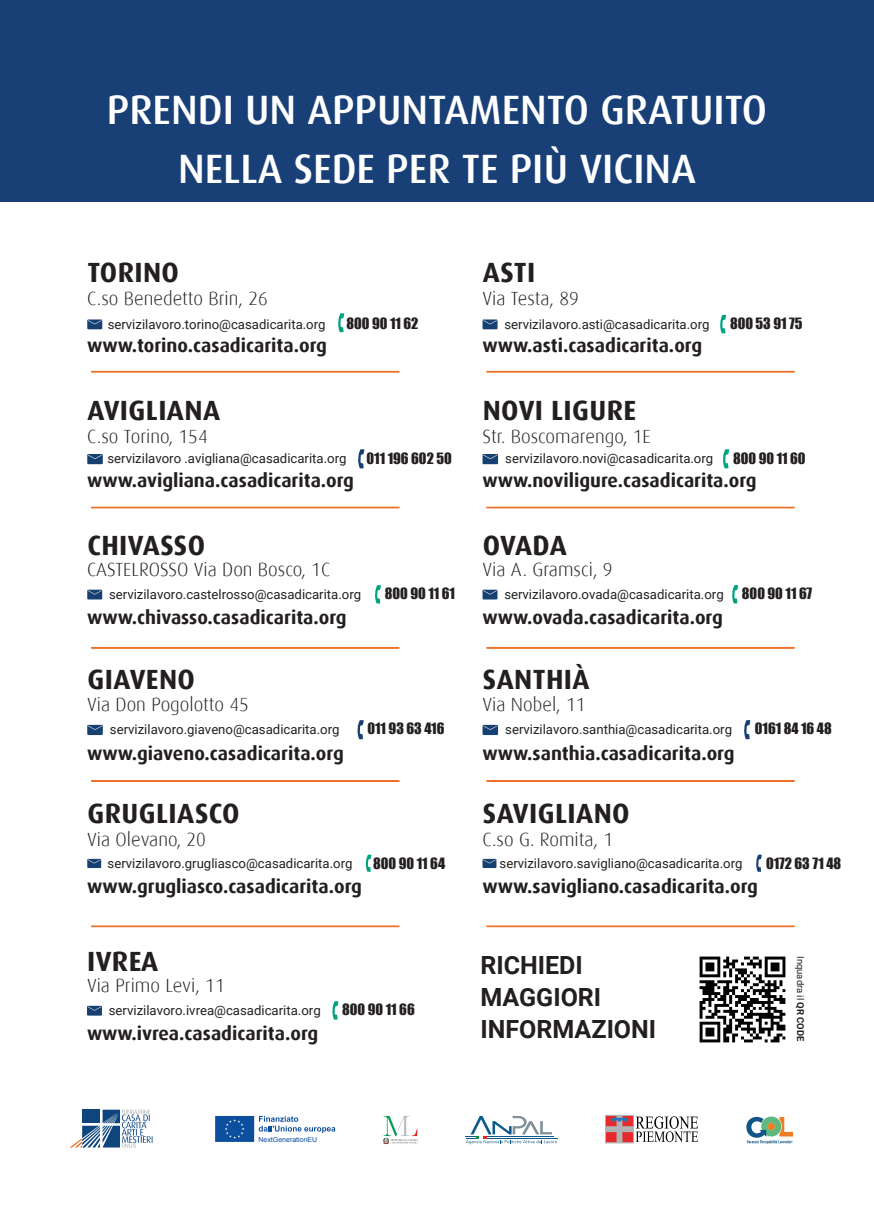
<style>
.page{position:relative;width:874px;height:1225px;background:#fff}
.page>*{position:absolute;margin:0;border:0;box-sizing:border-box;transform-origin:0 0}
.t1{font:500 41px "Dax";color:#fff}
.t2{font:700 27.8px "Dax";letter-spacing:.015em;color:#231f20}
.t3{font:700 25px "Roboto";color:#231f20}
.t4{font:700 19px "Dax";color:#231f20}
.t5{font:300 19px "Dax";color:#231f20}
.t6{font:14.4px "Impact";color:#231f20}
.t7{font:13.2px "Roboto";color:#231f20}
.t8{font:9.4px "Roboto";color:#231f20}
.t9{font:7px "Arial";color:#0d4f9f}
.s1{font-weight:700}
</style>
<div class="page">
<div style="left:0;top:0;width:873px;height:201px;background:#184077"></div>
<svg style="left:338px;top:313px;width:6px;height:19px"></svg>
<svg style="left:87px;top:319px;width:15px;height:10px"></svg>
<svg style="left:720px;top:315px;width:5px;height:18px"></svg>
<svg style="left:482px;top:319px;width:15px;height:10px"></svg>
<svg style="left:358px;top:449px;width:6px;height:19px"></svg>
<svg style="left:87px;top:454px;width:16px;height:10px"></svg>
<svg style="left:723px;top:449px;width:5px;height:19px"></svg>
<svg style="left:482px;top:454px;width:16px;height:10px"></svg>
<svg style="left:375px;top:585px;width:6px;height:18px"></svg>
<svg style="left:732px;top:585px;width:5px;height:18px"></svg>
<svg style="left:87px;top:589px;width:15px;height:10px"></svg>
<svg style="left:482px;top:589px;width:15px;height:10px"></svg>
<svg style="left:357px;top:720px;width:6px;height:19px"></svg>
<svg style="left:744px;top:720px;width:6px;height:19px"></svg>
<svg style="left:87px;top:725px;width:16px;height:10px"></svg>
<svg style="left:482px;top:725px;width:16px;height:10px"></svg>
<svg style="left:365px;top:854px;width:6px;height:17px"></svg>
<svg style="left:87px;top:859px;width:14px;height:9px"></svg>
<svg style="left:756px;top:854px;width:5px;height:17px"></svg>
<svg style="left:482px;top:859px;width:14px;height:9px"></svg>
<div style="left:91px;top:371px;width:308px;height:1px;border:1px solid #ed7026"></div>
<div style="left:486px;top:371px;width:308px;height:1px;border:1px solid #ed7026"></div>
<div style="left:91px;top:507px;width:308px;height:1px;border:1px solid #ed7026"></div>
<div style="left:486px;top:507px;width:308px;height:1px;border:1px solid #ed7026"></div>
<div style="left:91px;top:647px;width:308px;height:1px;border:1px solid #ed7026"></div>
<div style="left:486px;top:647px;width:308px;height:1px;border:1px solid #ed7026"></div>
<div style="left:91px;top:780px;width:308px;height:2px;border:1px solid #ed7026"></div>
<div style="left:486px;top:780px;width:308px;height:2px;border:1px solid #ed7026"></div>
<div style="left:91px;top:925px;width:308px;height:2px;border:1px solid #ed7026"></div>
<div style="left:486px;top:925px;width:308px;height:2px;border:1px solid #ed7026"></div>
<img style="left:699px;top:956px;width:87px;height:87px">
<svg style="left:332px;top:1001px;width:6px;height:18px"></svg>
<svg style="left:87px;top:1005px;width:15px;height:10px"></svg>
<svg style="left:70px;top:1109px;width:82px;height:38px"></svg>
<svg style="left:215px;top:1116px;width:120px;height:26px"></svg>
<svg style="left:383px;top:1116px;width:34px;height:28px"></svg>
<svg style="left:465px;top:1116px;width:92px;height:28px"></svg>
<svg style="left:746px;top:1116px;width:46px;height:28px"></svg>
<svg style="left:635px;top:1116px;width:62px;height:26px"></svg>
<svg style="left:607px;top:1121px;width:24px;height:20px"></svg>
<div style="left:605px;top:1115px;width:28px;height:28px;border:1px solid #b1b3b3"></div>
<div style="left:622px;top:1132px;width:9px;height:9px;background:#e6292c"></div>
<div style="left:622px;top:1132px;width:10px;height:9px;border:1px solid #e6292c"></div>
<div style="left:606px;top:1132px;width:9px;height:9px;background:#e6292c"></div>
<div style="left:606px;top:1132px;width:10px;height:9px;border:1px solid #e6292c"></div>
<svg style="left:608px;top:1118px;width:6px;height:5px"></svg>
<div style="left:606px;top:1116px;width:10px;height:9px;border:1px solid #e6292c"></div>
<svg style="left:624px;top:1118px;width:6px;height:5px"></svg>
<div style="left:622px;top:1116px;width:10px;height:9px;border:1px solid #e6292c"></div>
<svg style="left:610px;top:1117px;width:17px;height:4px"></svg>
<p class="t1" style="left:107px;top:87px;width:661px">PRENDI UN APPUNTAMENTO GRATUITO</p>
<p class="t1" style="left:178px;top:146px;width:519px">NELLA SEDE PER TE PIÙ VICINA</p>
<p class="t2" style="left:87px;top:257px;width:93px">TORINO</p>
<p class="t5" style="left:87px;top:288px;width:182px">C.so Benedetto Brin, 26</p>
<p class="t2" style="left:482px;top:257px;width:54px">ASTI</p>
<p class="t5" style="left:482px;top:288px;width:98px">Via Testa, 89</p>
<p class="t7" style="left:108px;top:315px;width:219px">servizilavoro.torino@casadicarita.org</p>
<p class="t6" style="left:346px;top:312px;width:73px">800 90 11 62</p>
<p class="t7" style="left:504px;top:315px;width:206px">servizilavoro.asti@casadicarita.org</p>
<p class="t6" style="left:729px;top:312px;width:74px">800 53 91 75</p>
<p class="t4" style="left:87px;top:335px;width:241px">www.torino.casadicarita.org</p>
<p class="t4" style="left:482px;top:335px;width:221px">www.asti.casadicarita.org</p>
<p class="t2" style="left:87px;top:395px;width:134px">AVIGLIANA</p>
<p class="t5" style="left:87px;top:426px;width:122px">C.so Torino, 154</p>
<p class="t2" style="left:482px;top:395px;width:155px">NOVI LIGURE</p>
<p class="t5" style="left:482px;top:426px;width:170px">Str. Boscomarengo, 1E</p>
<p class="t7" style="left:107px;top:449px;width:240px">servizilavoro .avigliana@casadicarita.org</p>
<p class="t6" style="left:366px;top:447px;width:87px">011 196 602 50</p>
<p class="t7" style="left:505px;top:449px;width:209px">servizilavoro.novi@casadicarita.org</p>
<p class="t6" style="left:732px;top:447px;width:74px">800 90 11 60</p>
<p class="t4" style="left:87px;top:470px;width:268px">www.avigliana.casadicarita.org</p>
<p class="t4" style="left:482px;top:470px;width:275px">www.noviligure.casadicarita.org</p>
<p class="t2" style="left:87px;top:530px;width:119px">CHIVASSO</p>
<p class="t5" style="left:87px;top:559px;width:244px">CASTELROSSO Via Don Bosco, 1C</p>
<p class="t2" style="left:482px;top:530px;width:86px">OVADA</p>
<p class="t5" style="left:482px;top:559px;width:131px">Via A. Gramsci, 9</p>
<p class="t7" style="left:109px;top:585px;width:253px">servizilavoro.castelrosso@casadicarita.org</p>
<p class="t6" style="left:384px;top:582px;width:72px">800 90 11 61</p>
<p class="t7" style="left:504px;top:585px;width:221px">servizilavoro.ovada@casadicarita.org</p>
<p class="t6" style="left:741px;top:582px;width:72px">800 90 11 67</p>
<p class="t4" style="left:87px;top:606px;width:261px">www.chivasso.casadicarita.org</p>
<p class="t4" style="left:482px;top:606px;width:242px">www.ovada.casadicarita.org</p>
<p class="t2" style="left:87px;top:663px;width:109px">GIAVENO</p>
<p class="t5" style="left:87px;top:694px;width:163px">Via Don Pogolotto 45</p>
<p class="t2" style="left:482px;top:663px;width:108px">SANTHIÀ</p>
<p class="t5" style="left:482px;top:694px;width:104px">Via Nobel, 11</p>
<p class="t7" style="left:110px;top:720px;width:231px">servizilavoro.giaveno@casadicarita.org</p>
<p class="t6" style="left:367px;top:717px;width:78px">011 93 63 416</p>
<p class="t7" style="left:505px;top:720px;width:228px">servizilavoro.santhia@casadicarita.org</p>
<p class="t6" style="left:754px;top:717px;width:78px">0161 84 16 48</p>
<p class="t4" style="left:87px;top:742px;width:258px">www.giaveno.casadicarita.org</p>
<p class="t4" style="left:482px;top:742px;width:253px">www.santhia.casadicarita.org</p>
<p class="t2" style="left:87px;top:798px;width:153px">GRUGLIASCO</p>
<p class="t2" style="left:482px;top:798px;width:148px">SAVIGLIANO</p>
<p class="t5" style="left:87px;top:828px;width:120px">Via Olevano, 20</p>
<p class="t5" style="left:482px;top:828px;width:132px">C.so G. Romita, 1</p>
<p class="t7" style="left:108px;top:854px;width:246px">servizilavoro.grugliasco@casadicarita.org</p>
<p class="t6" style="left:373px;top:851px;width:73px">800 90 11 64</p>
<p class="t7" style="left:499px;top:854px;width:244px">servizilavoro.savigliano@casadicarita.org</p>
<p class="t6" style="left:765px;top:851px;width:77px">0172 63 71 48</p>
<p class="t4" style="left:87px;top:876px;width:276px">www.grugliasco.casadicarita.org</p>
<p class="t4" style="left:482px;top:876px;width:277px">www.savigliano.casadicarita.org</p>
<p class="t2" style="left:87px;top:946px;width:73px">IVREA</p>
<p class="t5" style="left:87px;top:975px;width:139px">Via Primo Levi, 11</p>
<p class="t7" style="left:109px;top:1001px;width:213px">servizilavoro.ivrea@casadicarita.org</p>
<p class="t6" style="left:342px;top:998px;width:74px">800 90 11 66</p>
<p class="t4" style="left:87px;top:1022px;width:233px">www.ivrea.casadicarita.org</p>
<p class="t9" style="left:258px;top:1134px;width:60px">NextGenerationEU</p>
<p class="t3" style="left:480px;top:947px;width:104px">RICHIEDI</p>
<p class="t3" style="left:480px;top:979px;width:122px">MAGGIORI</p>
<p class="t3" style="left:480px;top:1011px;width:177px">INFORMAZIONI</p>
<p class="t8" style="left:806px;top:956px;width:87px;rotate:90deg">Inquadra il <span class="s1">QR CODE</span></p>
</div>
